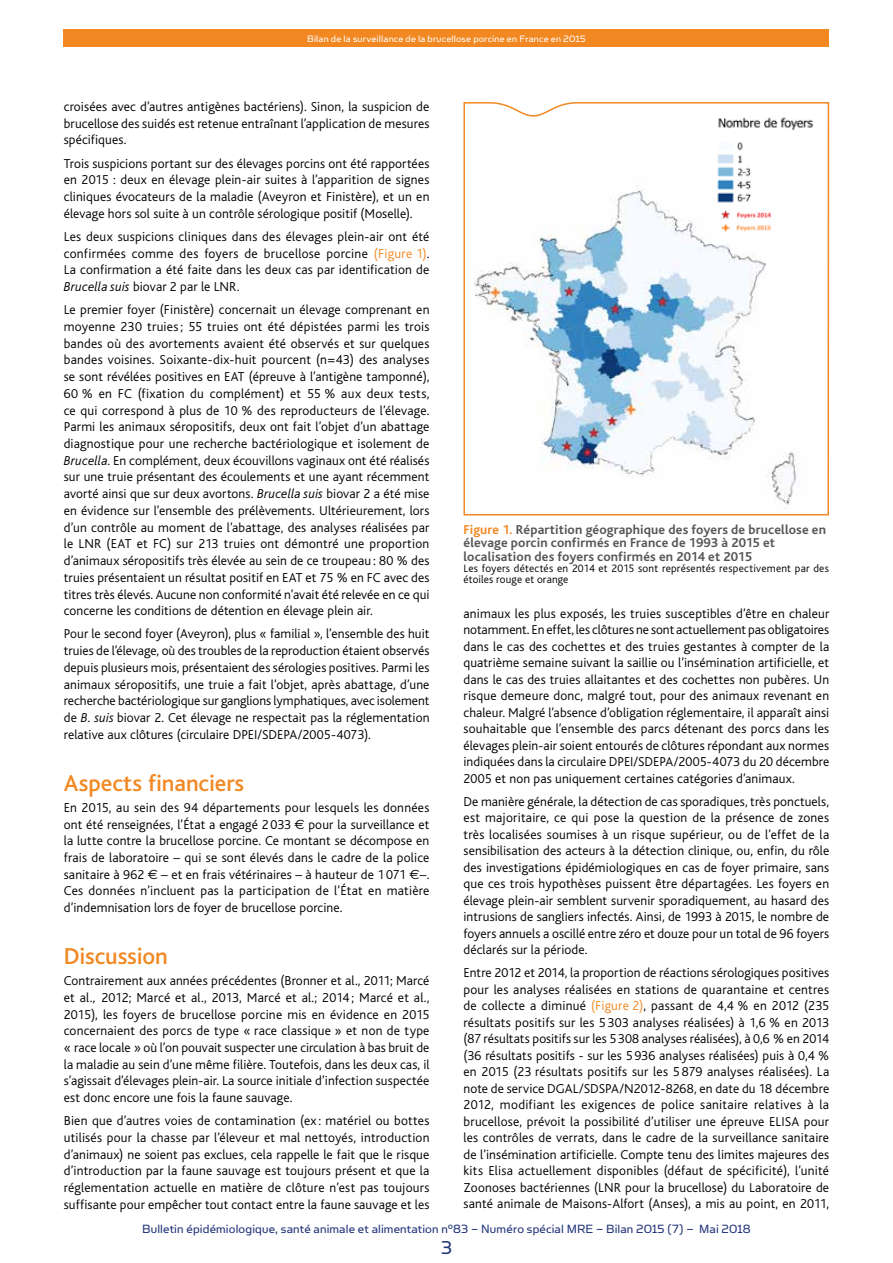
<style>
.page{position:relative;width:893px;height:1263px;background:#fff}
.page>*{position:absolute;margin:0;border:0;box-sizing:border-box;transform-origin:0 0}
.t1{font:500 24px "Bliss";color:#f18822}
.t2{font:21px "Simian Text Orangutan";color:#23357b}
.t3{font:300 13.5px/16.8px "Bliss";letter-spacing:.01em;color:#000;text-align:justify}
.t4{font:700 13.5px/13.5px "Bliss";letter-spacing:.01em;color:#565655}
.t5{font:13.5px "Simian Text Orangutan";letter-spacing:.01em;color:#23357b}
.t6{font:300 11.25px/11.2px "Bliss";letter-spacing:.015em;color:#000}
.t7{font:10.5px "Simian Text Orangutan";letter-spacing:.02em;color:#fff}
.s1{color:#f18822}
.s2{font-style:italic}
.s3{font-family:"Euro Sans";font-weight:400}
</style>
<div class="page">
<div style="left:64px;top:30px;width:765px;height:17px;background:#f18822"></div>
<svg style="left:463px;top:102px;width:367px;height:414px"></svg>
<img style="left:474px;top:177px;width:335px;height:335px">
<img style="left:713px;top:111px;width:100px;height:124px">
<p class="t7" style="left:307px;top:33px;width:280px">Bilan de la surveillance de la brucellose porcine en France en 2015</p>
<p class="t3" style="left:64px;top:98px;width:367px">croisées avec d’autres antigènes bactériens). Sinon, la suspicion de brucellose des suidés est retenue entraînant l’application de mesures spécifiques.</p>
<p class="t3" style="left:64px;top:155px;width:367px">Trois suspicions portant sur des élevages porcins ont été rapportées en 2015 : deux en élevage plein-air suites à l’apparition de signes cliniques évocateurs de la maladie (Aveyron et Finistère), et un en élevage hors sol suite à un contrôle sérologique positif (Moselle).</p>
<p class="t3" style="left:64px;top:228px;width:367px">Les deux suspicions cliniques dans des élevages plein-air ont été confirmées comme des foyers de brucellose porcine <span class="s1">(Figure 1)</span>.<br>La confirmation a été faite dans les deux cas par identification de <span class="s2">Brucella suis</span> biovar 2 par le LNR.</p>
<p class="t3" style="left:64px;top:302px;width:367px">Le premier foyer (Finistère) concernait un élevage comprenant en moyenne 230 truies; 55 truies ont été dépistées parmi les trois bandes où des avortements avaient été observés et sur quelques bandes voisines. Soixante-dix-huit pourcent (n=43) des analyses se sont révélées positives en EAT (épreuve à l’antigène tamponné), 60 % en FC (fixation du complément) et 55 % aux deux tests, ce qui correspond à plus de 10 % des reproducteurs de l’élevage.<br>Parmi les animaux séropositifs, deux ont fait l’objet d’un abattage diagnostique pour une recherche bactériologique et isolement de <span class="s2">Brucella</span>. En complément, deux écouvillons vaginaux ont été réalisés sur une truie présentant des écoulements et une ayant récemment avorté ainsi que sur deux avortons. <span class="s2">Brucella suis</span> biovar 2 a été mise en évidence sur l’ensemble des prélèvements. Ultérieurement, lors d’un contrôle au moment de l’abattage, des analyses réalisées par le LNR (EAT et FC) sur 213 truies ont démontré une proportion d’animaux séropositifs très élevée au sein de ce troupeau : 80 % des truies présentaient un résultat positif en EAT et 75 % en FC avec des titres très élevés. Aucune non conformité n’avait été relevée en ce qui concerne les conditions de détention en élevage plein air.</p>
<p class="t3" style="left:64px;top:626px;width:367px">Pour le second foyer (Aveyron), plus « familial », l’ensemble des huit truies de l’élevage, où des troubles de la reproduction étaient observés depuis plusieurs mois, présentaient des sérologies positives. Parmi les animaux séropositifs, une truie a fait l’objet, après abattage, d’une recherche bactériologique sur ganglions lymphatiques, avec isolement de <span class="s2">B. suis</span> biovar 2. Cet élevage ne respectait pas la réglementation relative aux clôtures (circulaire DPEI/SDEPA/2005-4073).</p>
<h1 class="t1" style="left:64px;top:770px;width:182px">Aspects financiers</h1>
<p class="t3" style="left:64px;top:799px;width:367px">En 2015, au sein des 94 départements pour lesquels les données ont été renseignées, l’État a engagé 2033 <span class="s3">€</span> pour la surveillance et la lutte contre la brucellose porcine. Ce montant se décompose en frais de laboratoire – qui se sont élevés dans le cadre de la police sanitaire à 962 <span class="s3">€</span> – et en frais vétérinaires – à hauteur de 1071 <span class="s3">€</span>–.<br>Ces données n’incluent pas la participation de l’État en matière d’indemnisation lors de foyer de brucellose porcine.</p>
<h1 class="t1" style="left:64px;top:944px;width:106px">Discussion</h1>
<p class="t3" style="left:64px;top:972px;width:367px">Contrairement aux années précédentes (Bronner et al., 2011; Marcé et al.<span class="s2">,</span> 2012; Marcé et al., 2013, Marcé et al.; 2014 ; Marcé et al., 2015), les foyers de brucellose porcine mis en évidence en 2015 concernaient des porcs de type « race classique » et non de type « race locale » où l’on pouvait suspecter une circulation à bas bruit de la maladie au sein d’une même filière. Toutefois, dans les deux cas, il s’agissait d’élevages plein-air. La source initiale d’infection suspectée est donc encore une fois la faune sauvage.</p>
<p class="t3" style="left:64px;top:1113px;width:367px">Bien que d’autres voies de contamination (ex : matériel ou bottes utilisés pour la chasse par l’éleveur et mal nettoyés, introduction d’animaux) ne soient pas exclues, cela rappelle le fait que le risque d’introduction par la faune sauvage est toujours présent et que la réglementation actuelle en matière de clôture n’est pas toujours suffisante pour empêcher tout contact entre la faune sauvage et les</p>
<p class="t4" style="left:463px;top:523px;width:364px"><span class="s1">Figure 1.</span> Répartition géographique des foyers de brucellose en élevage porcin confirmés en France de 1993 à 2015 et localisation des foyers confirmés en 2014 et 2015</p>
<p class="t6" style="left:463px;top:563px;width:367px">Les foyers détectés en 2014 et 2015 sont représentés respectivement par des étoiles rouge et orange</p>
<p class="t3" style="left:463px;top:605px;width:367px">animaux les plus exposés, les truies susceptibles d’être en chaleur notamment. En effet, les clôtures ne sont actuellement pas obligatoires dans le cas des cochettes et des truies gestantes à compter de la quatrième semaine suivant la saillie ou l’insémination artificielle, et dans le cas des truies allaitantes et des cochettes non pubères. Un risque demeure donc, malgré tout, pour des animaux revenant en chaleur. Malgré l’absence d’obligation réglementaire, il apparaît ainsi souhaitable que l’ensemble des parcs détenant des porcs dans les élevages plein-air soient entourés de clôtures répondant aux normes indiquées dans la circulaire DPEI/SDEPA/2005-4073 du 20 décembre 2005 et non pas uniquement certaines catégories d’animaux.</p>
<p class="t3" style="left:463px;top:793px;width:367px">De manière générale, la détection de cas sporadiques, très ponctuels, est majoritaire, ce qui pose la question de la présence de zones très localisées soumises à un risque supérieur, ou de l’effet de la sensibilisation des acteurs à la détection clinique, ou, enfin, du rôle des investigations épidémiologiques en cas de foyer primaire, sans que ces trois hypothèses puissent être départagées. Les foyers en élevage plein-air semblent survenir sporadiquement, au hasard des intrusions de sangliers infectés. Ainsi, de 1993 à 2015, le nombre de foyers annuels a oscillé entre zéro et douze pour un total de 96 foyers déclarés sur la période.</p>
<p class="t3" style="left:463px;top:965px;width:367px">Entre 2012 et 2014, la proportion de réactions sérologiques positives pour les analyses réalisées en stations de quarantaine et centres de collecte a diminué <span class="s1">(Figure 2)</span>, passant de 4,4 % en 2012 (235 résultats positifs sur les 5 303 analyses réalisées) à 1,6 % en 2013 (87 résultats positifs sur les 5308 analyses réalisées), à 0,6 % en 2014 (36 résultats positifs - sur les 5936 analyses réalisées) puis à 0,4 % en 2015 (23 résultats positifs sur les 5 879 analyses réalisées). La note de service DGAL/SDSPA/N2012-8268, en date du 18 décembre 2012, modifiant les exigences de police sanitaire relatives à la brucellose, prévoit la possibilité d’utiliser une épreuve ELISA pour les contrôles de verrats, dans le cadre de la surveillance sanitaire de l’insémination artificielle. Compte tenu des limites majeures des kits Elisa actuellement disponibles (défaut de spécificité), l’unité Zoonoses bactériennes (LNR pour la brucellose) du Laboratoire de santé animale de Maisons-Alfort (Anses), a mis au point, en 2011,</p>
<p class="t5" style="left:142px;top:1221px;width:610px">Bulletin épidémiologique, santé animale et alimentation n°83 – Numéro spécial MRE – Bilan 2015 (7) – Mai 2018</p>
<h2 class="t2" style="left:441px;top:1236px;width:12px">3</h2>
</div>
